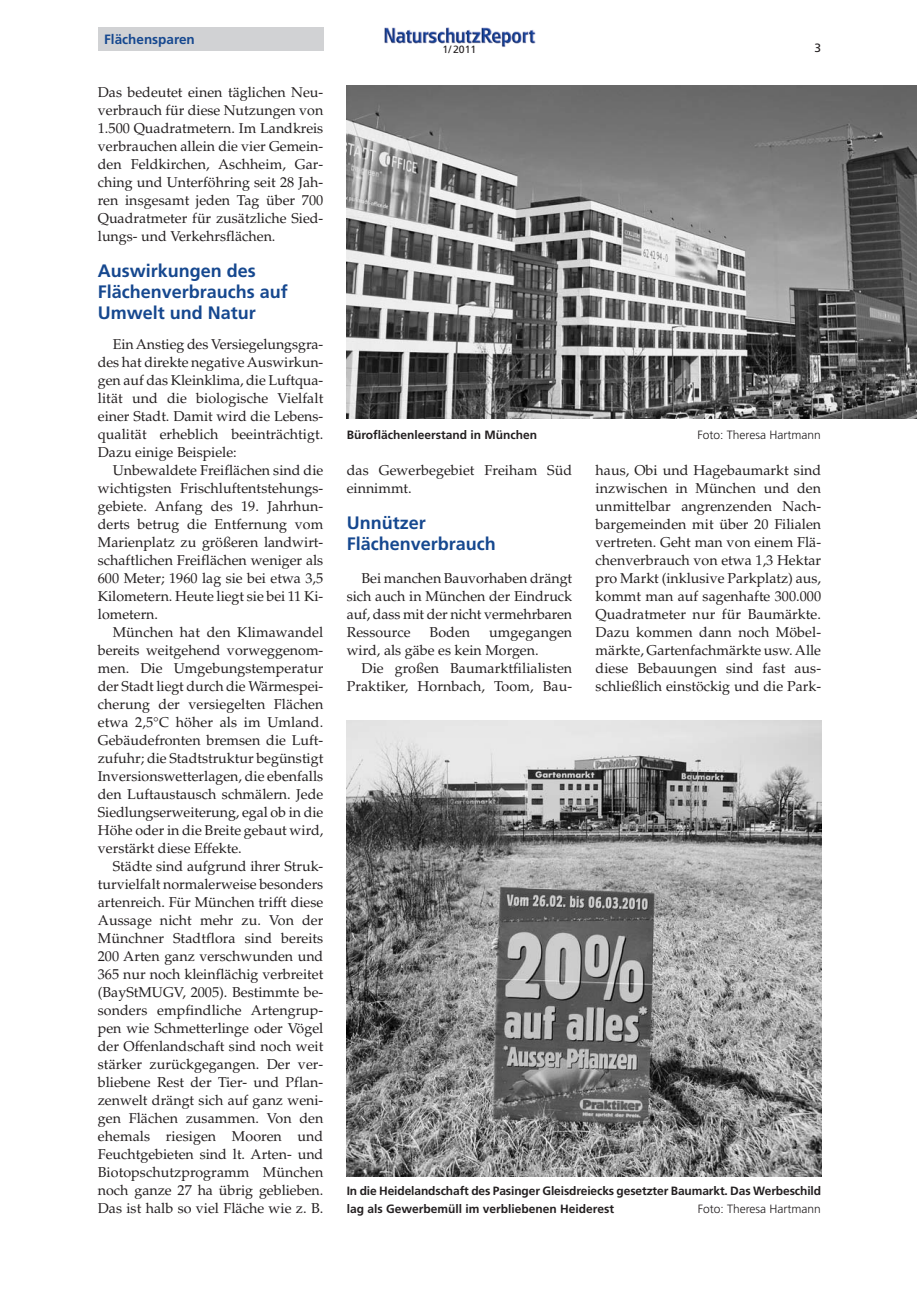
<style>
.page{position:relative;width:919px;height:1289px;background:#fff}
.page>*{position:absolute;margin:0;border:0;box-sizing:border-box;transform-origin:0 0}
.t1{font:700 18px/21px "Frutiger";color:#16488f}
.t2{font:14.25px/18px "Palatino";color:#231f20;text-align:justify}
.t3{font:700 13.5px "Frutiger";color:#16488f}
.t4{font:700 12px/18px "Frutiger";letter-spacing:-.01em;color:#231f20}
.t5{font:300 12px "Frutiger";color:#231f20}
.t6{font:12px "Frutiger";color:#231f20}
.t7{font:10.5px "Frutiger";color:#231f20}
</style>
<div class="page">
<img style="left:384px;top:27px;width:152px;height:20px">
<div style="left:98px;top:28px;width:225px;height:23px;background:#d1d2d4"></div>
<img style="left:347px;top:85px;width:569px;height:334px">
<img style="left:347px;top:721px;width:474px;height:455px">
<p class="t3" style="left:104px;top:34px;width:92px">Flächensparen</p>
<p class="t2" style="left:98px;top:84px;width:227px">Das bedeutet einen täglichen Neu&shy;verbrauch für diese Nutzungen von 1.500 Quadratmetern. Im Landkreis verbrauchen allein die vier Gemein&shy;den Feldkirchen, Aschheim, Gar&shy;ching und Unterföhring seit 28 Jah&shy;ren insgesamt jeden Tag über 700<br>Quadratmeter für zusätzliche Sied&shy;lungs- und Verkehrsflächen.</p>
<p class="t1" style="left:98px;top:261px;width:191px">Auswirkungen des<br>Flächen verbrauchs auf<br>Umwelt und Natur</p>
<p class="t2" style="left:98px;top:336px;width:227px;text-indent:15px">Ein Anstieg des Versiegelungsgra&shy;des hat direkte negative Auswirkun&shy;gen auf das Kleinklima, die Luftqua&shy;lität und die biologische Vielfalt einer Stadt. Damit wird die Lebens&shy;qualität erheblich beeinträchtigt.<br>Dazu einige Beispiele:</p>
<p class="t2" style="left:98px;top:462px;width:227px;text-indent:15px">Unbewaldete Freiflächen sind die wichtigsten Frischluftentstehungs&shy;gebiete. Anfang des 19. Jahrhun&shy;derts betrug die Entfernung vom Marienplatz zu größeren landwirt&shy;schaftlichen Freiflächen weniger als 600 Meter; 1960 lag sie bei etwa 3,5<br>Kilometern. Heute liegt sie bei 11 Ki&shy;lometern.</p>
<p class="t2" style="left:98px;top:624px;width:227px;text-indent:15px">München hat den Klimawandel bereits weitgehend vorweggenom&shy;men. Die Umgebungstemperatur der Stadt liegt durch die Wärmespei&shy;cherung der versiegelten Flächen etwa 2,5°C höher als im Umland.<br>Gebäudefronten bremsen die Luft&shy;zufuhr; die Stadtstruktur begünstigt Inversionswetterlagen, die ebenfalls den Luftaustausch schmälern. Jede Siedlungserweiterung, egal ob in die Höhe oder in die Breite gebaut wird, verstärkt diese Effekte.</p>
<p class="t2" style="left:98px;top:858px;width:227px;text-indent:15px">Städte sind aufgrund ihrer Struk&shy;turvielfalt normalerweise besonders artenreich. Für München trifft diese Aussage nicht mehr zu. Von der Münchner Stadtflora sind bereits 200 Arten ganz verschwunden und 365 nur noch kleinflächig verbreitet (BayStMUGV, 2005). Bestimmte be&shy;sonders empfindliche Artengrup&shy;pen wie Schmetterlinge oder Vögel der Offenlandschaft sind noch weit stärker zurückgegangen. Der ver&shy;bliebene Rest der Tier- und Pflan&shy;zenwelt drängt sich auf ganz weni&shy;gen Flächen zusammen. Von den ehemals riesigen Mooren und Feuchtgebieten sind lt. Arten- und Biotopschutzprogramm München noch ganze 27 ha übrig geblieben.<br>Das ist halb so viel Fläche wie z. B.</p>
<p class="t7" style="left:442px;top:45px;width:35px">1/ 2011</p>
<p class="t6" style="left:814px;top:43px;width:8px">3</p>
<p class="t4" style="left:347px;top:426px;width:192px">Büroflächenleerstand in München</p>
<p class="t5" style="left:697px;top:430px;width:125px">Foto: Theresa Hartmann</p>
<p class="t2" style="left:347px;top:462px;width:227px">das Gewerbegebiet Freiham Süd einnimmt.</p>
<p class="t1" style="left:347px;top:513px;width:150px">Unnützer<br>Flächenverbrauch</p>
<p class="t2" style="left:347px;top:570px;width:227px;text-indent:15px">Bei manchen Bauvorhaben drängt sich auch in München der Eindruck auf, dass mit der nicht vermehrbaren Ressource</p>
<p class="t2" style="left:429px;top:624px;width:42px">Boden</p>
<p class="t2" style="left:347px;top:624px;width:227px;text-indent:142px">umgegangen wird, als gäbe es kein Morgen.</p>
<p class="t2" style="left:347px;top:660px;width:227px;text-align:right">Die großen Baumarktfilialisten<br>Praktiker, Hornbach, Toom, Bau-</p>
<p class="t2" style="left:595px;top:462px;width:227px">haus, Obi und Hagebaumarkt sind inzwischen in München und den unmittelbar angrenzenden Nach&shy;bargemeinden mit über 20 Filialen vertreten. Geht man von einem Flä&shy;chenverbrauch von etwa 1,3 Hektar pro Markt (inklusive Parkplatz) aus, kommt man auf sagenhafte 300.000<br>Quadratmeter nur für Baumärkte.<br>Dazu kommen dann noch Möbel&shy;märkte, Gartenfachmärkte usw. Alle diese Bebauungen sind fast aus&shy;schließlich einstöckig und die Park-</p>
<p class="t4" style="left:347px;top:1182px;width:476px">In die Heidelandschaft des Pasinger Gleisdreiecks gesetzter Baumarkt. Das Werbeschild lag als Gewerbemüll im verbliebenen Heiderest</p>
<p class="t5" style="left:697px;top:1204px;width:125px">Foto: Theresa Hartmann</p>
</div>
